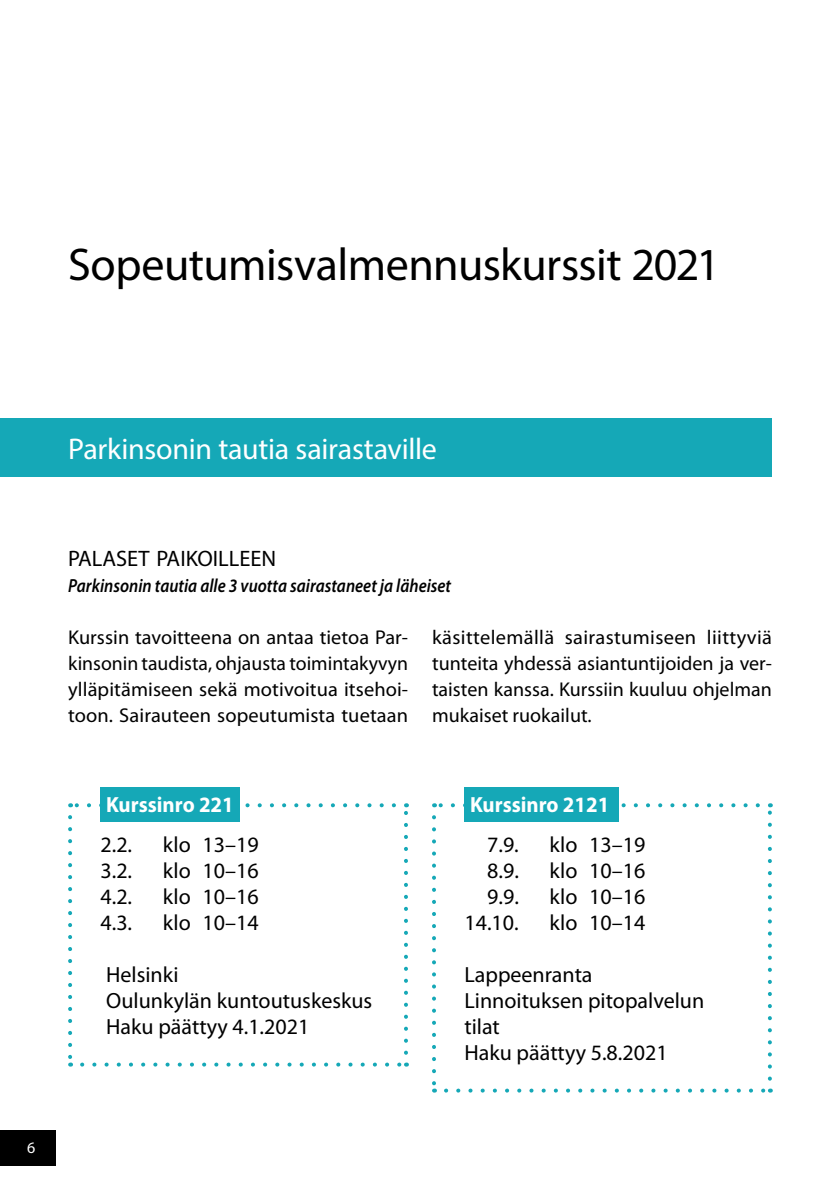
<style>
.page{position:relative;width:840px;height:1191px;background:#fff}
.page>*{position:absolute;margin:0;border:0;box-sizing:border-box;transform-origin:0 0}
.t1{font:46px "Myriad Pro";letter-spacing:-.015em;color:#000}
.t2{font:30px "Myriad Pro";letter-spacing:-.01em;color:#fff}
.t3{font:22.4px "Myriad Pro";color:#000}
.t4{font:22px/26px "Myriad Pro";color:#000}
.t5{font:700 22px "Myriad Pro";color:#fff;scale:.95 1}
.t6{font:20px/26px "Myriad Pro";color:#000;text-align:justify}
.t7{font:italic 600 19px "Myriad Pro";color:#000;scale:.88 1}
.t8{font:16px "Myriad Pro";color:#fff}
</style>
<div class="page">
<div style="left:0;top:1130px;width:55px;height:35px;background:#000"></div>
<div style="left:0;top:418px;width:771px;height:58px;background:#15a8b7"></div>
<svg style="left:82px;top:1062px;width:318px;height:4px"></svg>
<svg style="left:68px;top:817px;width:4px;height:249px"></svg>
<svg style="left:404px;top:803px;width:4px;height:249px"></svg>
<svg style="left:70px;top:803px;width:324px;height:4px"></svg>
<svg style="left:446px;top:1088px;width:317px;height:4px"></svg>
<svg style="left:432px;top:817px;width:4px;height:275px"></svg>
<svg style="left:767px;top:803px;width:4px;height:275px"></svg>
<svg style="left:434px;top:803px;width:323px;height:4px"></svg>
<div style="left:100px;top:787px;width:140px;height:35px;background:#15a8b7"></div>
<div style="left:464px;top:787px;width:155px;height:35px;background:#15a8b7"></div>
<h1 class="t1" style="left:68px;top:236px;width:653px">Sopeutumisvalmennuskurssit 2021</h1>
<h2 class="t2" style="left:68px;top:431px;width:370px">Parkinsonin tautia sairastaville</h2>
<p class="t8" style="left:27px;top:1137px;width:10px">6</p>
<p class="t3" style="left:68px;top:545px;width:209px">PALASET PAIKOILLEEN</p>
<p class="t7" style="left:68px;top:574px;width:436px">Parkinsonin tautia alle 3 vuotta sairastaneet ja läheiset</p>
<p class="t6" style="left:68px;top:624px;width:341px">Kurssin tavoitteena on antaa tietoa Par&shy;kinsonin taudista, ohjausta toimintakyvyn ylläpitämiseen sekä motivoitua itsehoi&shy;toon. Sairauteen sopeutumista tuetaan</p>
<p class="t6" style="left:432px;top:624px;width:341px">käsittelemällä sairastumiseen liittyviä tunteita yhdessä asiantuntijoiden ja ver&shy;taisten kanssa. Kurssiin kuuluu ohjelman mukaiset ruokailut.</p>
<p class="t5" style="left:106px;top:789px;width:136px">Kurssinro 221</p>
<p class="t5" style="left:470px;top:789px;width:148px">Kurssinro 2121</p>
<p class="t4" style="left:100px;top:831px;width:33px">2.2.</p>
<p class="t4" style="left:163px;top:831px;width:97px">klo 13–19</p>
<p class="t4" style="left:100px;top:857px;width:33px">3.2.</p>
<p class="t4" style="left:163px;top:857px;width:97px">klo 10–16</p>
<p class="t4" style="left:100px;top:883px;width:33px">4.2.</p>
<p class="t4" style="left:163px;top:883px;width:97px">klo 10–16</p>
<p class="t4" style="left:100px;top:909px;width:33px">4.3.</p>
<p class="t4" style="left:163px;top:909px;width:97px">klo 10–14</p>
<p class="t4" style="left:106px;top:961px;width:267px">Helsinki<br>Oulunkylän kuntoutuskeskus<br>Haku päättyy 4.1.2021</p>
<p class="t4" style="left:487px;top:831px;width:33px">7.9.</p>
<p class="t4" style="left:549px;top:831px;width:97px">klo 13–19</p>
<p class="t4" style="left:487px;top:857px;width:33px">8.9.</p>
<p class="t4" style="left:549px;top:857px;width:97px">klo 10–16</p>
<p class="t4" style="left:487px;top:883px;width:33px">9.9.</p>
<p class="t4" style="left:549px;top:883px;width:97px">klo 10–16</p>
<p class="t4" style="left:464px;top:909px;width:56px">14.10.</p>
<p class="t4" style="left:549px;top:909px;width:97px">klo 10–14</p>
<p class="t4" style="left:464px;top:961px;width:241px">Lappeenranta<br>Linnoituksen pitopalvelun tilat<br>Haku päättyy 5.8.2021</p>
</div>
